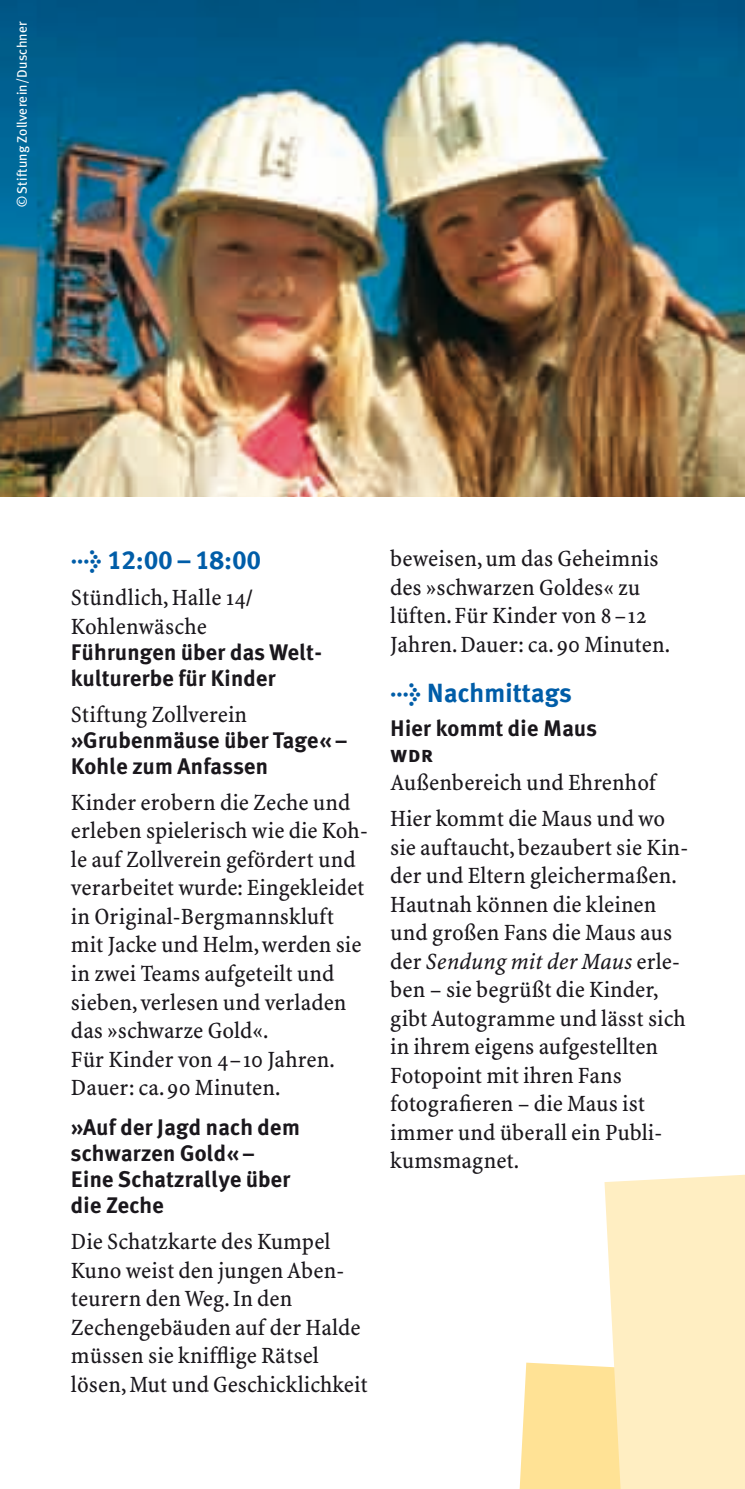
<style>
.page{position:relative;width:745px;height:1489px;background:#fff}
.page>*{position:absolute;margin:0;border:0;box-sizing:border-box;transform-origin:0 0}
.t1{font:26.25px "Meta Plus Bold Caps";letter-spacing:.01em;color:#005da8}
.t2{font:700 26.25px "Meta Plus";letter-spacing:.01em;color:#005da8}
.t3{font:23.5px/28.5px "WDR Minion";letter-spacing:.005em;color:#1a171c}
.t4{font:700 22.5px/26px "Meta Plus";letter-spacing:.01em;color:#1a171c}
.t5{font:22.5px "Meta Plus Bold Caps";color:#1a171c}
.t6{font:13.75px "Meta Plus";letter-spacing:.015em;color:#fff}
.s1{font-family:"Meta Plus Book Caps"}
.s2{font-family:"Meta Plus";font-weight:700;font-size:25px}
.s3{font-size:25px}
.s4{font-style:italic}
</style>
<div class="page">
<svg style="left:519px;top:1362px;width:85px;height:126px"></svg>
<svg style="left:604px;top:1174px;width:140px;height:314px;fill:#ffeec2"></svg>
<img style="left:0;top:0;width:744px;height:496px">
<p class="t6" style="left:14px;top:207px;width:187px;rotate:-90deg">© <span class="s1">S</span>tiftung Zollverein/Duschner</p>
<p class="t1" style="left:71px;top:545px;width:191px"><span class="s2">&gt;</span> 12:00 – 18:00</p>
<p class="t3" style="left:71px;top:584px;width:183px">Stündlich, Halle 14/<br>Kohlenwäsche</p>
<p class="t4" style="left:71px;top:639px;width:250px">Führungen über das Welt&shy;kulturerbe für Kinder</p>
<p class="t3" style="left:71px;top:700px;width:177px">Stiftung Zollverein</p>
<p class="t4" style="left:71px;top:727px;width:277px">»Grubenmäuse über Tage« –<br>Kohle zum Anfassen</p>
<p class="t3" style="left:71px;top:788px;width:298px">Kinder erobern die Zeche und erleben spielerisch wie die Koh&shy;le auf Zollverein gefördert und verarbeitet wurde: Eingekleidet in Original-Bergmannskluft mit Jacke und Helm, werden sie in zwei Teams aufgeteilt und sieben, verlesen und verladen das »schwarze Gold«.<br>Für Kinder von 4 – 10 Jahren.<br>Dauer: ca. 90 Minuten.</p>
<p class="t4" style="left:71px;top:1114px;width:230px">»Auf der Jagd nach dem schwarzen Gold« –<br>Eine Schatzrallye über die Zeche</p>
<p class="t3" style="left:71px;top:1227px;width:298px">Die Schatzkarte des Kumpel<br>Kuno weist den jungen Aben&shy;teurern den Weg. In den<br>Zechengebäuden auf der Halde müssen sie knifflige Rätsel lösen, Mut und Geschicklichkeit</p>
<p class="t3" style="left:390px;top:545px;width:281px">beweisen, um das Geheimnis des »schwarzen Goldes« zu lüften. Für Kinder von 8 – 12<br>Jahren. Dauer: ca. 90 Minuten.</p>
<p class="t2" style="left:390px;top:678px;width:183px"><span class="s3">&gt;</span> Nachmittags</p>
<p class="t4" style="left:390px;top:714px;width:208px">Hier kommt die Maus</p>
<p class="t5" style="left:390px;top:741px;width:45px">wdr</p>
<p class="t3" style="left:390px;top:765px;width:276px;line-height:36px">Außenbereich und Ehrenhof<br>Hier kommt die Maus und wo</p>
<p class="t3" style="left:390px;top:833px;width:299px">sie auftaucht, bezaubert sie Kin&shy;der und Eltern gleichermaßen.<br>Hautnah können die kleinen und großen Fans die Maus aus der <span class="s4">Sendung mit der Maus</span> erle&shy;ben – sie begrüßt die Kinder, gibt Autogramme und lässt sich in ihrem eigens aufgestellten<br>Fotopoint mit ihren Fans fotografieren – die Maus ist immer und überall ein Publi&shy;kumsmagnet.</p>
</div>
